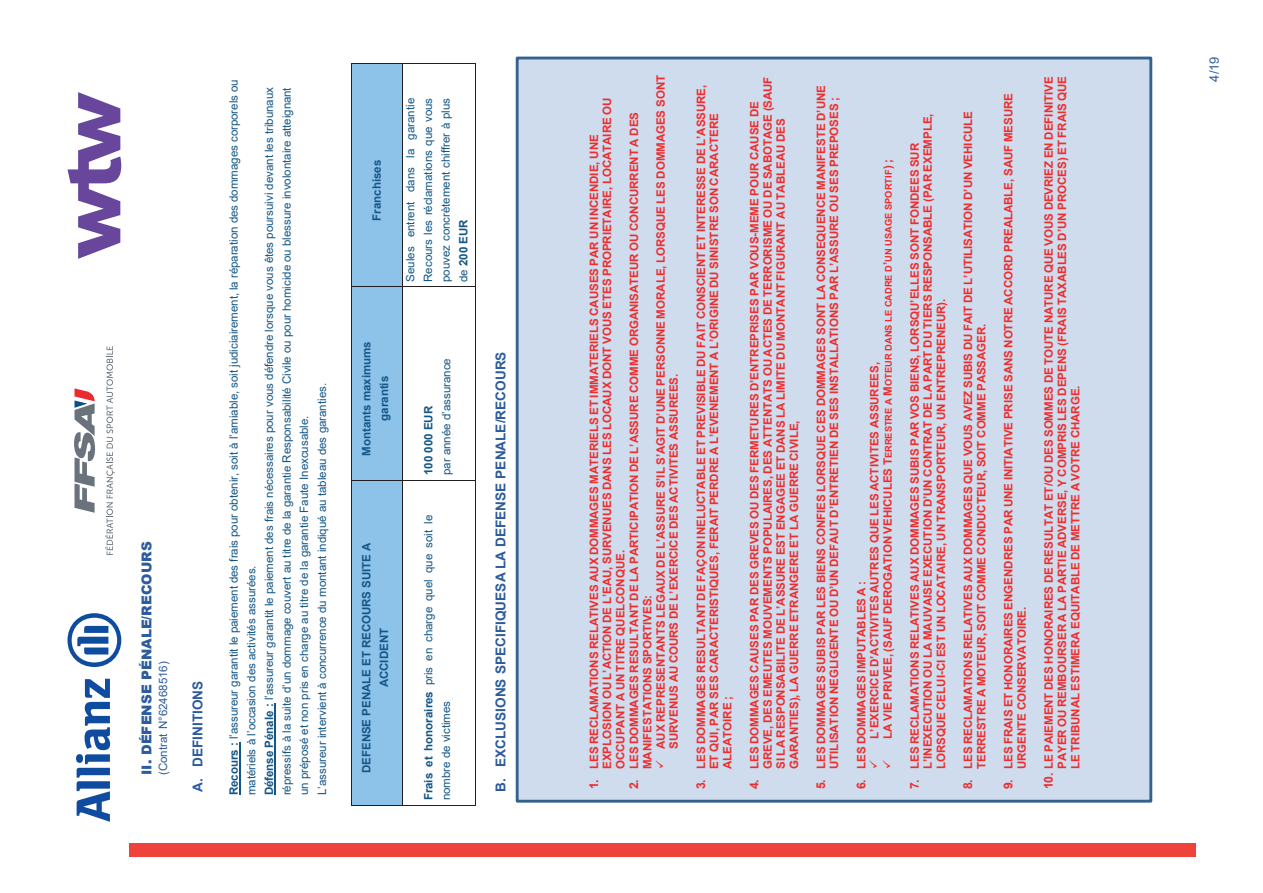
<style>
.page{position:relative;width:1263px;height:893px;background:#fff}
.page>*{position:absolute;margin:0;border:0;box-sizing:border-box;transform-origin:0 0}
.t1{font:700 13.65px "Arial";color:#2c5c9d}
.t2{font:900 13.65px "Arial";color:#2c5c9d}
.t3{font:12.9px "Arial";color:#2c5c9d}
.t4{font:700 11.55px/13.2px "Arial";letter-spacing:-.005em;color:#ee2d2d}
.t5{font:11.55px/17.7px "Arial";letter-spacing:-.005em;color:#145787}
.t6{font:700 11.55px/17.5px "Arial";letter-spacing:-.005em;color:#145787;text-align:center}
.t7{font:11.55px "Arial";letter-spacing:-.005em;color:#2c5c9d}
.s1{font-weight:700}
.s2{font-size:12.15px}
.s3{font-size:9.3px}
</style>
<div class="page">
<hr style="left:239px;top:742px;width:1px;height:53px;background:#145787">
<hr style="left:274px;top:703px;width:2px;height:92px;background:#145787">
<div style="left:352px;top:481px;width:51px;height:324px;background:#8dc2e9"></div>
<div style="left:352px;top:287px;width:51px;height:193px;background:#8dc2e9"></div>
<div style="left:352px;top:64px;width:51px;height:223px;background:#8dc2e9"></div>
<hr style="left:351px;top:481px;width:1px;height:324px;background:#231f20">
<hr style="left:351px;top:287px;width:1px;height:193px;background:#231f20">
<hr style="left:351px;top:64px;width:1px;height:223px;background:#231f20">
<hr style="left:352px;top:805px;width:51px;height:1px;background:#231f20">
<hr style="left:352px;top:480px;width:51px;height:1px;background:#231f20">
<hr style="left:352px;top:287px;width:51px;height:1px;background:#231f20">
<hr style="left:352px;top:63px;width:51px;height:1px;background:#231f20">
<hr style="left:403px;top:481px;width:1px;height:324px;background:#231f20">
<hr style="left:403px;top:287px;width:1px;height:193px;background:#231f20">
<hr style="left:403px;top:64px;width:1px;height:223px;background:#231f20">
<hr style="left:403px;top:805px;width:72px;height:1px;background:#231f20">
<hr style="left:475px;top:481px;width:1px;height:324px;background:#231f20">
<hr style="left:403px;top:480px;width:72px;height:1px;background:#231f20">
<hr style="left:475px;top:287px;width:1px;height:193px;background:#231f20">
<hr style="left:403px;top:287px;width:72px;height:1px;background:#231f20">
<hr style="left:475px;top:64px;width:1px;height:223px;background:#231f20">
<hr style="left:403px;top:63px;width:72px;height:1px;background:#231f20">
<div style="left:517px;top:58px;width:634px;height:743px;background:#cedcee"></div>
<div style="left:516px;top:57px;width:636px;height:746px;border:3px solid #35628c"></div>
<div style="left:129px;top:843px;width:1067px;height:13px;background:#ee423a"></div>
<svg style="left:76px;top:679px;width:34px;height:143px"></svg>
<svg style="left:67px;top:613px;width:54px;height:54px"></svg>
<svg style="left:74px;top:388px;width:21px;height:125px"></svg>
<svg style="left:105px;top:346px;width:10px;height:209px"></svg>
<svg style="left:68px;top:92px;width:53px;height:167px"></svg>
<p class="t2" style="left:137px;top:775px;width:235px;rotate:-90deg">II. DÉFENSE PÉNALE/RECOURS</p>
<p class="t7" style="left:155px;top:775px;width:115px;rotate:-90deg">(Contrat N°62468516)</p>
<p class="t1" style="left:188px;top:792px;width:113px;rotate:-90deg">A. DEFINITIONS</p>
<p class="t5" style="left:225px;top:795px;width:717px;rotate:-90deg"><span class="s1">Recours :</span> l’assureur garantit le paiement des frais pour obtenir, soit à l’amiable, soit judiciairement, la réparation des dommages corporels ou matériels à l’occasion des activités assurées.<br><span class="s1">Défense Pénale :</span> l’assureur garantit le paiement des frais nécessaires pour vous défendre lorsque vous êtes poursuivi devant les tribunaux répressifs à la suite d’un dommage couvert au titre de la garantie Responsabilité Civile ou pour homicide ou blessure involontaire atteignant un préposé et non pris en charge au titre de la garantie Faute Inexcusable.<br>L’assureur intervient à concurrence du montant indiqué au tableau des garanties.</p>
<p class="t6" style="left:368px;top:221px;width:62px;rotate:-90deg">Franchises</p>
<p class="t5" style="left:401px;top:282px;width:185px;text-align:justify;rotate:-90deg">Seules entrent dans la garantie Recours les réclamations que vous pouvez concrètement chiffrer à plus de <span class="s1">200 EUR</span></p>
<p class="t6" style="left:358px;top:456px;width:116px;rotate:-90deg">Montants maximums garantis</p>
<p class="t6" style="left:358px;top:773px;width:232px;rotate:-90deg">DEFENSE PENALE ET RECOURS SUITE A<br>ACCIDENT</p>
<p class="t6" style="left:420px;top:475px;width:71px;rotate:-90deg">100 000 EUR</p>
<p class="t5" style="left:437px;top:475px;width:118px;rotate:-90deg">par année d’assurance</p>
<p class="t5" style="left:420px;top:800px;width:287px;rotate:-90deg"><span class="s1">Frais et honoraires</span> pris en charge quel que soit le nombre de victimes</p>
<p class="t1" style="left:491px;top:792px;width:442px;rotate:-90deg">B. EXCLUSIONS SPECIFIQUESA LA DEFENSE PENALE/RECOURS</p>
<p class="t4" style="left:654px;top:749px;width:675px;text-indent:-20px;rotate:-90deg">✓ AUX REPRESENTANTS LEGAUX DE L’ASSURE S’IL S’AGIT D’UNE PERSONNE MORALE, LORSQUE LES DOMMAGES SONT<br>SURVENUS AU COURS DE L’EXERCICE DES ACTIVITES ASSUREES.</p>
<p class="t4" style="left:694px;top:769px;width:686px;text-indent:-20px;rotate:-90deg"><span class="s2">3.</span> LES DOMMAGES RESULTANT DE FAÇON INELUCTABLE ET PREVISIBLE DU FAIT CONSCIENT ET INTERESSE DE L’ASSURE,<br>ET QUI, PAR SES CARACTERISTIQUES, FERAIT PERDRE A L’EVENEMENT A L’ORIGINE DU SINISTRE SON CARACTERE<br>ALEATOIRE ;</p>
<p class="t4" style="left:748px;top:769px;width:694px;text-indent:-20px;rotate:-90deg"><span class="s2">4.</span> LES DOMMAGES CAUSES PAR DES GREVES OU DES FERMETURES D’ENTREPRISES PAR VOUS-MEME POUR CAUSE DE GREVE, DES EMEUTES MOUVEMENTS POPULAIRES, DES ATTENTATS OU ACTES DE TERRORISME OU DE SABOTAGE (SAUF SI LA RESPONSABILITE DE L’ASSURE EST ENGAGEE ET DANS LA LIMITE DU MONTANT FIGURANT AU TABLEAU DES GARANTIES), LA GUERRE ETRANGERE ET LA GUERRE CIVILE,</p>
<p class="t4" style="left:814px;top:769px;width:685px;text-indent:-20px;rotate:-90deg"><span class="s2">5.</span> LES DOMMAGES SUBIS PAR LES BIENS CONFIES LORSQUE CES DOMMAGES SONT LA CONSEQUENCE MANIFESTE D’UNE<br>UTILISATION NEGLIGENTE OU D’UN DEFAUT D’ENTRETIEN DE SES INSTALLATIONS PAR L’ASSURE OU SES PREPOSES ;</p>
<p class="t4" style="left:587px;top:769px;width:673px;text-indent:-20px;rotate:-90deg"><span class="s2">1.</span> LES RECLAMATIONS RELATIVES AUX DOMMAGES MATERIELS ET IMMATERIELS CAUSES PAR UN INCENDIE, UNE<br>EXPLOSION OU L’ACTION DE L’EAU, SURVENUES DANS LES LOCAUX DONT VOUS ETES PROPRIETAIRE, LOCATAIRE OU<br>OCCUPANT A UN TITRE QUELCONQUE.</p>
<p class="t4" style="left:628px;top:769px;width:659px;text-indent:-20px;rotate:-90deg"><span class="s2">2.</span> LES DOMMAGES RESULTANT DE LA PARTICIPATION DE L’ASSURE COMME ORGANISATEUR OU CONCURRENT A DES<br>MANIFESTATIONS SPORTIVES:</p>
<p class="t4" style="left:881px;top:769px;width:611px;rotate:-90deg">✓ LA VIE PRIVEE, (SAUF DEROGATION VEHICULES T<span class="s3">ERRESTRE A</span> M<span class="s3">OTEUR DANS LE CADRE D</span>’<span class="s3">UN USAGE SPORTIF</span>) ;</p>
<p class="t4" style="left:868px;top:769px;width:409px;rotate:-90deg">✓ L’EXERCICE D’ACTIVITES AUTRES QUE LES ACTIVITES ASSUREES,</p>
<p class="t4" style="left:855px;top:789px;width:210px;rotate:-90deg"><span class="s2">6.</span> LES DOMMAGES IMPUTABLES A :</p>
<p class="t4" style="left:908px;top:769px;width:657px;text-indent:-20px;rotate:-90deg"><span class="s2">7.</span> LES RECLAMATIONS RELATIVES AUX DOMMAGES SUBIS PAR VOS BIENS, LORSQU’ELLES SONT FONDEES SUR<br>L’INEXECUTION OU LA MAUVAISE EXECUTION D’UN CONTRAT DE LA PART DU TIERS RESPONSABLE (PAR EXEMPLE,<br>LORSQUE CELUI-CI EST UN LOCATAIRE, UN TRANSPORTEUR, UN ENTREPRENEUR).</p>
<p class="t4" style="left:962px;top:769px;width:660px;text-indent:-20px;rotate:-90deg"><span class="s2">8.</span> LES RECLAMATIONS RELATIVES AUX DOMMAGES QUE VOUS AVEZ SUBIS DU FAIT DE L’UTILISATION D’UN VEHICULE<br>TERRESTRE A MOTEUR, SOIT COMME CONDUCTEUR, SOIT COMME PASSAGER.</p>
<p class="t4" style="left:1002px;top:769px;width:677px;text-indent:-20px;rotate:-90deg"><span class="s2">9.</span> LES FRAIS ET HONORAIRES ENGENDRES PAR UNE INITIATIVE PRISE SANS NOTRE ACCORD PREALABLE, SAUF MESURE<br>URGENTE CONSERVATOIRE.</p>
<p class="t4" style="left:1042px;top:769px;width:695px;text-align:justify;text-indent:-20px;rotate:-90deg"><span class="s2">10.</span> LE PAIEMENT DES HONORAIRES DE RESULTAT ET/OU DES SOMMES DE TOUTE NATURE QUE VOUS DEVRIEZ EN DEFINITIVE PAYER OU REMBOURSER A LA PARTIE ADVERSE, Y COMPRIS LES DEPENS (FRAIS TAXABLES D’UN PROCES) ET FRAIS QUE LE TRIBUNAL ESTIMERA EQUITABLE DE METTRE A VOTRE CHARGE.</p>
<p class="t3" style="left:1205px;top:82px;width:27px;rotate:-90deg">4/19</p>
</div>
